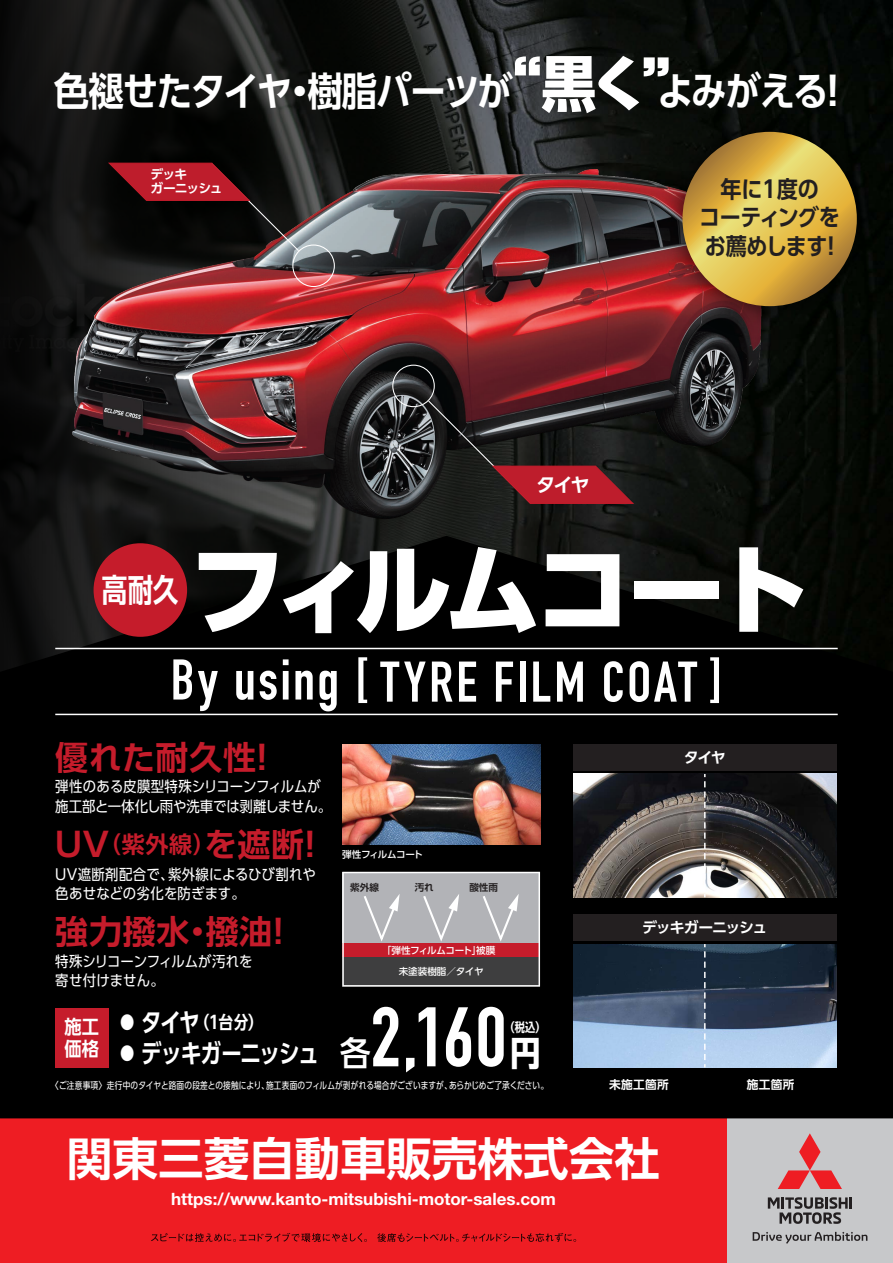
<style>
.page{position:relative;width:893px;height:1263px;background:#fff}
.page>*{position:absolute;margin:0;border:0;box-sizing:border-box;transform-origin:0 0}
.t1{font:800 98.85px "UD Shin Go Pr 6 N";letter-spacing:-.115em;color:#fff}
.t2{font:700 82.95px "DIN Condensed";color:#fff}
.t3{font:700 56.4px "DIN Condensed";letter-spacing:.045em;color:#fff}
.t4{font:700 45.75px "UD Shin Go Pr 6 N De";color:#fff}
.t5{font:39.3px "UD Shin Go C Oniz Pr 6 N De B";letter-spacing:-.04em;color:#fff}
.t6{font:500 34.05px "UD Shin Go C Oniz Pr 6 N";color:#fff}
.t7{font:700 34.05px "UD Shin Go C Oniz Pr 6 N";color:#fff}
.t8{font:700 33px "UD Shin Go Pr 6 N De";letter-spacing:.025em;color:#c51c2b}
.t9{font:31.95px "UD Shin Go C Oeiz Pr 6 N De B";color:#fff}
.t10{font:25.5px "UD Shin Go C Oeiz Pr 6 N De B";letter-spacing:-.035em;color:#fff}
.t11{font:23.4px/28.7px "UD Shin Go C Oniz Pr 6 N De B";letter-spacing:-.015em;color:#231f20;text-align:center}
.t12{font:19.2px/21.3px "UD Shin Go C Oniz Pr 6 N De B";color:#fff}
.t13{font:700 19.2px "UD Shin Go Pr 6 N De";color:#fff}
.t14{font:17.85px "UD Shin Go C Oeiz Pr 6 N De B";color:#fff}
.t15{font:700 16.95px "Helvetica Neue LT Std";color:#fff}
.t16{font:14.85px/19.2px "UD Shin Go C Oniz Pr 6 N";letter-spacing:.005em;color:#fff}
.t17{font:14.85px/19.2px "UD Shin Go C Oniz Pr 6 N";letter-spacing:.025em;color:#fff}
.t18{font:700 14.85px "UD Shin Go Pr 6 N De";letter-spacing:-.075em;color:#fff}
.t19{font:700 12.75px/14.9px "UD Shin Go Pr 6 N De";letter-spacing:-.065em;color:#fff}
.t20{font:12.6px "UD Shin Go C Oeiz Pr 6 N De B";color:#fff}
.t21{font:700 11.7px "UD Shin Go Pr 6 N De";letter-spacing:.025em;color:#fff}
.t22{font:9.6px "UD Shin Go C Oeiz Pr 6 N";letter-spacing:.025em;color:#fff}
.t23{font:500 9.6px "UD Shin Go Pr 6 N";letter-spacing:-.035em;color:#fff}
.t24{font:500 9.6px "UD Shin Go Pr 6 N";color:#fff}
.t25{font:700 9.6px "UD Shin Go Pr 6 N De";color:#231f20}
.s1{font-family:"UD Shin Go C Oniz Pr 6 N Hea";font-size:60.6px}
.s2{font-size:23.1px}
.s3{font-family:"Koz Go Pr 6 N";font-weight:400}
.s4{font-size:25.5px}
.s5{font-size:17.85px}
</style>
<div class="page">
<svg style="left:0;top:0;width:893px;height:536px;background:#0f110f"></svg>
<div style="left:0;top:1118px;width:727px;height:145px;background:#ee1d23"></div>
<svg style="left:151px;top:1233px;width:425px;height:9px"></svg>
<div style="left:727px;top:1118px;width:166px;height:145px;background:#c7c8ca"></div>
<svg style="left:768px;top:1197px;width:84px;height:27px"></svg>
<svg style="left:778px;top:1133px;width:64px;height:56px"></svg>
<svg style="left:753px;top:1232px;width:114px;height:12px"></svg>
<div style="left:0;top:536px;width:893px;height:582px;background:#000"></div>
<img style="left:38px;top:83px;width:757px;height:489px">
<svg style="left:108px;top:162px;width:227px;height:125px;background:#4c2a2c"></svg>
<svg style="left:392px;top:365px;width:242px;height:139px;background:#482629"></svg>
<div style="left:94px;top:543px;width:93px;height:94px;background:#c51c2b;border-radius:50%"></div>
<hr style="left:55px;top:648px;width:783px;height:1px;background:#fff">
<hr style="left:55px;top:714px;width:783px;height:1px;background:#fff">
<div style="left:573px;top:744px;width:264px;height:27px;background:#231f20"></div>
<div style="left:573px;top:914px;width:264px;height:27px;background:#231f20"></div>
<svg style="left:342px;top:872px;width:198px;height:114px;background:#9d898d"></svg>
<div style="left:55px;top:1008px;width:53px;height:59px;background:#c51c2b"></div>
<img style="left:644px;top:93px;width:249px;height:252px">
<svg style="left:682px;top:132px;width:175px;height:174px;background:#d9b44b"></svg>
<img style="left:573px;top:774px;width:264px;height:123px">
<svg style="left:704px;top:774px;width:2px;height:123px"></svg>
<img style="left:573px;top:944px;width:264px;height:123px">
<svg style="left:704px;top:944px;width:2px;height:123px"></svg>
<img style="left:342px;top:744px;width:198px;height:100px">
<h3 class="t5" style="left:54px;top:60px;width:798px">色褪せたタイヤ・樹脂パーツが<span class="s1">“黒く”</span>よみがえる！</h3>
<h3 class="t19" style="left:150px;top:166px;width:74px">デッキ<br>ガーニッシュ</h3>
<h3 class="t13" style="left:536px;top:469px;width:55px">タイヤ</h3>
<h3 class="t11" style="left:699px;top:174px;width:144px">年に1度の<br>コーティングをお薦めします！</h3>
<h1 class="t1" style="left:188px;top:508px;width:625px">フィルムコート</h1>
<h3 class="t3" style="left:171px;top:649px;width:553px">By using [ TYRE FILM COAT ]</h3>
<h3 class="t8" style="left:55px;top:730px;width:225px">優れた耐久性！</h3>
<h3 class="t16" style="left:55px;top:776px;width:277px">弾性のある皮膜型特殊シリコーンフィルムが施工部と一体化し雨や洗車では剥離しません。</h3>
<h3 class="t8" style="left:55px;top:817px;width:273px">UV<span class="s2">（紫外線）</span>を遮断！</h3>
<h3 class="t17" style="left:55px;top:864px;width:262px">UV遮断剤配合で、紫外線によるひび割れや色あせなどの劣化を防ぎます。</h3>
<h3 class="t8" style="left:55px;top:905px;width:241px">強力撥水・撥油！</h3>
<h3 class="t16" style="left:55px;top:951px;width:199px">特殊シリコーンフィルムが汚れを寄せ付けません。</h3>
<h3 class="t9" style="left:102px;top:564px;width:78px">高耐久</h3>
<h3 class="t18" style="left:684px;top:745px;width:43px">タイヤ</h3>
<p class="t23" style="left:342px;top:846px;width:82px">弾性フィルムコート</p>
<p class="t25" style="left:350px;top:879px;width:30px">紫外線</p>
<p class="t25" style="left:415px;top:879px;width:21px">汚れ</p>
<p class="t25" style="left:469px;top:879px;width:30px">酸性雨</p>
<h3 class="t18" style="left:642px;top:916px;width:127px">デッキガーニッシュ</h3>
<p class="t23" style="left:382px;top:942px;width:115px">「弾性フィルムコート」被膜</p>
<p class="t24" style="left:399px;top:963px;width:87px">未塗装樹脂<span class="s3">／</span>タイヤ</p>
<h3 class="t12" style="left:65px;top:1016px;width:36px">施工価格</h3>
<h3 class="t14" style="left:120px;top:1008px;width:143px">● <span class="s4">タイヤ</span>（1台分）</h3>
<h3 class="t10" style="left:120px;top:1033px;width:200px"><span class="s5">●</span> デッキガーニッシュ</h3>
<h2 class="t2" style="left:370px;top:988px;width:138px">2,160</h2>
<h3 class="t20" style="left:505px;top:1017px;width:42px">（税込）</h3>
<h3 class="t6" style="left:340px;top:1026px;width:32px">各</h3>
<h3 class="t7" style="left:510px;top:1025px;width:32px">円</h3>
<p class="t22" style="left:51px;top:1077px;width:498px">〈ご注意事項〉 走行中のタイヤと路面の段差との接触により、施工表面のフィルムが剥がれる場合がございますが、あらかじめご了承ください。</p>
<p class="t21" style="left:609px;top:1075px;width:61px">未施工箇所</p>
<p class="t21" style="left:747px;top:1075px;width:49px">施工箇所</p>
<h3 class="t4" style="left:67px;top:1121px;width:595px">関東三菱自動車販売株式会社</h3>
<h3 class="t15" style="left:171px;top:1188px;width:386px">https://www.kanto-mitsubishi-motor-sales.com</h3>
</div>
